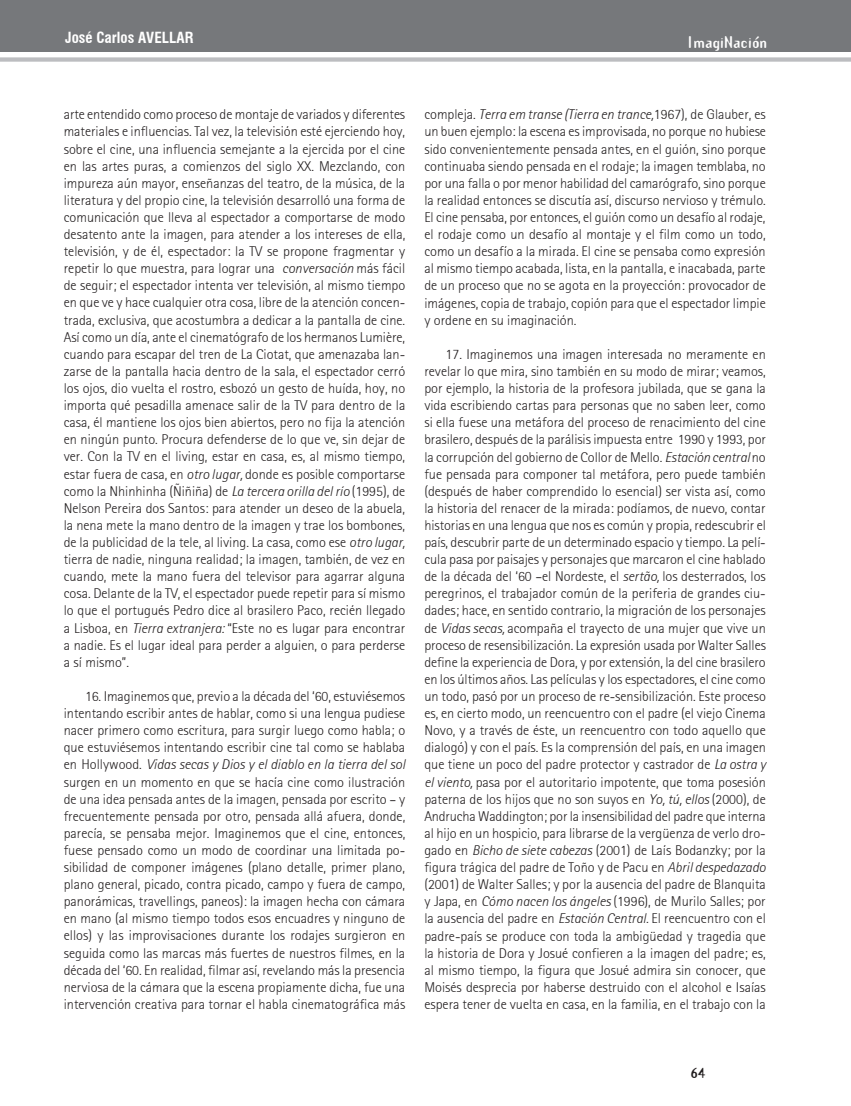
<style>
.page{position:relative;width:851px;height:1106px;background:#fff}
.page>*{position:absolute;margin:0;border:0;box-sizing:border-box;transform-origin:0 0}
._0_autor{font:700 condensed 15px "Swiss 721 BT";color:#fff}
.titulo_1{font:700 15px "Template Gothic";color:#fff}
._0_texto{font:300 14.25px/17.1px "AT Rotis Sans Serif";color:#231f20;text-align:justify}
.t1{font:700 14.25px "Template Gothic";color:#231f20}
.s1{font-family:"AT Rot San Ser Lig Ita";font-weight:400}
</style>
<div class="page">
<svg style="left:0;top:57px;width:850px;height:5px;background:#c5c6c8"></svg>
<div style="left:0;top:0;width:850px;height:51px;background:#76787b"></div>
<p class="_0_autor" style="left:65px;top:29px;width:130px">José Carlos AVELLAR</p>
<p class="titulo_1" style="left:687px;top:32px;width:81px">ImagiNación</p>
<p class="_0_texto" style="left:64px;top:106px;width:343px">arte entendido como proceso de montaje de variados y diferentes materiales e influencias. Tal vez, la televisión esté ejerciendo hoy, sobre el cine, una influencia semejante a la ejercida por el cine en las artes puras, a comienzos del siglo XX. Mezclando, con impureza aún mayor, enseñanzas del teatro, de la música, de la literatura y del propio cine, la televisión desarrolló una forma de comunicación que lleva al espectador a comportarse de modo desatento ante la imagen, para atender a los intereses de ella, televisión, y de él, espectador: la TV se propone fragmentar y repetir lo que muestra, para lograr una <span class="s1">conversación</span> más fácil de seguir; el espectador intenta ver televisión, al mismo tiempo en que ve y hace cualquier otra cosa, libre de la atención concen&shy;trada, exclusiva, que acostumbra a dedicar a la pantalla de cine.<br>Así como un día, ante el cinematógrafo de los hermanos Lumière, cuando para escapar del tren de La Ciotat, que amenazaba lan&shy;zarse de la pantalla hacia dentro de la sala, el espectador cerró los ojos, dio vuelta el rostro, esbozó un gesto de huída, hoy, no importa qué pesadilla amenace salir de la TV para dentro de la casa, él mantiene los ojos bien abiertos, pero no fija la atención en ningún punto. Procura defenderse de lo que ve, sin dejar de ver. Con la TV en el living, estar en casa, es, al mismo tiempo, estar fuera de casa, en <span class="s1">otro lugar,</span> donde es posible comportarse como la Nhinhinha (Ñiñiña) de <span class="s1">La tercera orilla del río</span> (1995), de Nelson Pereira dos Santos: para atender un deseo de la abuela, la nena mete la mano dentro de la imagen y trae los bombones, de la publicidad de la tele, al living. La casa, como ese <span class="s1">otro lugar, </span>tierra de nadie, ninguna realidad; la imagen, también, de vez en cuando, mete la mano fuera del televisor para agarrar alguna cosa. Delante de la TV, el espectador puede repetir para sí mismo lo que el portugués Pedro dice al brasilero Paco, recién llegado a Lisboa, en <span class="s1">Tierra extranjera:</span> “Este no es lugar para encontrar a nadie. Es el lugar ideal para perder a alguien, o para perderse a sí mismo”.</p>
<p class="_0_texto" style="left:64px;top:687px;width:343px;text-indent:21px">16. Imaginemos que, previo a la década del ‘60, estuviésemos intentando escribir antes de hablar, como si una lengua pudiese nacer primero como escritura, para surgir luego como habla; o que estuviésemos intentando escribir cine tal como se hablaba en Hollywood. <span class="s1">Vidas secas y Dios y el diablo en la tierra del sol </span>surgen en un momento en que se hacía cine como ilustración de una idea pensada antes de la imagen, pensada por escrito – y frecuentemente pensada por otro, pensada allá afuera, donde, parecía, se pensaba mejor. Imaginemos que el cine, entonces, fuese pensado como un modo de coordinar una limitada po&shy;sibilidad de componer imágenes (plano detalle, primer plano, plano general, picado, contra picado, campo y fuera de campo, panorámicas, travellings, paneos): la imagen hecha con cámara en mano (al mismo tiempo todos esos encuadres y ninguno de ellos) y las improvisaciones durante los rodajes surgieron en seguida como las marcas más fuertes de nuestros filmes, en la década del ‘60. En realidad, filmar así, revelando más la presencia nerviosa de la cámara que la escena propiamente dicha, fue una intervención creativa para tornar el habla cinematográfica más</p>
<p class="_0_texto" style="left:424px;top:106px;width:343px">compleja. <span class="s1">Terra em transe (Tierra en trance,</span>1967), de Glauber, es un buen ejemplo: la escena es improvisada, no porque no hubiese sido convenientemente pensada antes, en el guión, sino porque continuaba siendo pensada en el rodaje; la imagen temblaba, no por una falla o por menor habilidad del camarógrafo, sino porque la realidad entonces se discutía así, discurso nervioso y trémulo.<br>El cine pensaba, por entonces, el guión como un desafío al rodaje, el rodaje como un desafío al montaje y el film como un todo, como un desafío a la mirada. El cine se pensaba como expresión al mismo tiempo acabada, lista, en la pantalla, e inacabada, parte de un proceso que no se agota en la proyección: provocador de imágenes, copia de trabajo, copión para que el espectador limpie y ordene en su imaginación.</p>
<p class="_0_texto" style="left:424px;top:345px;width:343px;text-indent:21px">17. Imaginemos una imagen interesada no meramente en revelar lo que mira, sino también en su modo de mirar; veamos, por ejemplo, la historia de la profesora jubilada, que se gana la vida escribiendo cartas para personas que no saben leer, como si ella fuese una metáfora del proceso de renacimiento del cine brasilero, después de la parálisis impuesta entre 1990 y 1993, por la corrupción del gobierno de Collor de Mello. <span class="s1">Estación central</span> no fue pensada para componer tal metáfora, pero puede también (después de haber comprendido lo esencial) ser vista así, como la historia del renacer de la mirada: podíamos, de nuevo, contar historias en una lengua que nos es común y propia, redescubrir el país, descubrir parte de un determinado espacio y tiempo. La pelí&shy;cula pasa por paisajes y personajes que marcaron el cine hablado de la década del ‘60 –el Nordeste, el <span class="s1">sertão,</span> los desterrados, los peregrinos, el trabajador común de la periferia de grandes ciu&shy;dades; hace, en sentido contrario, la migración de los personajes de <span class="s1">Vidas secas,</span> acompaña el trayecto de una mujer que vive un proceso de resensibilización. La expresión usada por Walter Salles define la experiencia de Dora, y por extensión, la del cine brasilero en los últimos años. Las películas y los espectadores, el cine como un todo, pasó por un proceso de re-sensibilización. Este proceso es, en cierto modo, un reencuentro con el padre (el viejo Cinema Novo, y a través de éste, un reencuentro con todo aquello que dialogó) y con el país. Es la comprensión del país, en una imagen que tiene un poco del padre protector y castrador de <span class="s1">La ostra y el viento,</span> pasa por el autoritario impotente, que toma posesión paterna de los hijos que no son suyos en <span class="s1">Yo, tú, ellos</span> (2000), de Andrucha Waddington; por la insensibilidad del padre que interna al hijo en un hospicio, para librarse de la vergüenza de verlo dro&shy;gado en <span class="s1">Bicho de siete cabezas</span> (2001) de Laís Bodanzky; por la figura trágica del padre de Toño y de Pacu en <span class="s1">Abril despedazado </span>(2001) de Walter Salles; y por la ausencia del padre de Blanquita y Japa, en <span class="s1">Cómo nacen los ángeles</span> (1996), de Murilo Salles; por la ausencia del padre en <span class="s1">Estación Central.</span> El reencuentro con el padre-país se produce con toda la ambigüedad y tragedia que la historia de Dora y Josué confieren a la imagen del padre; es, al mismo tiempo, la figura que Josué admira sin conocer, que Moisés desprecia por haberse destruido con el alcohol e Isaías espera tener de vuelta en casa, en la familia, en el trabajo con la</p>
<p class="t1" style="left:690px;top:1062px;width:17px">64</p>
</div>
